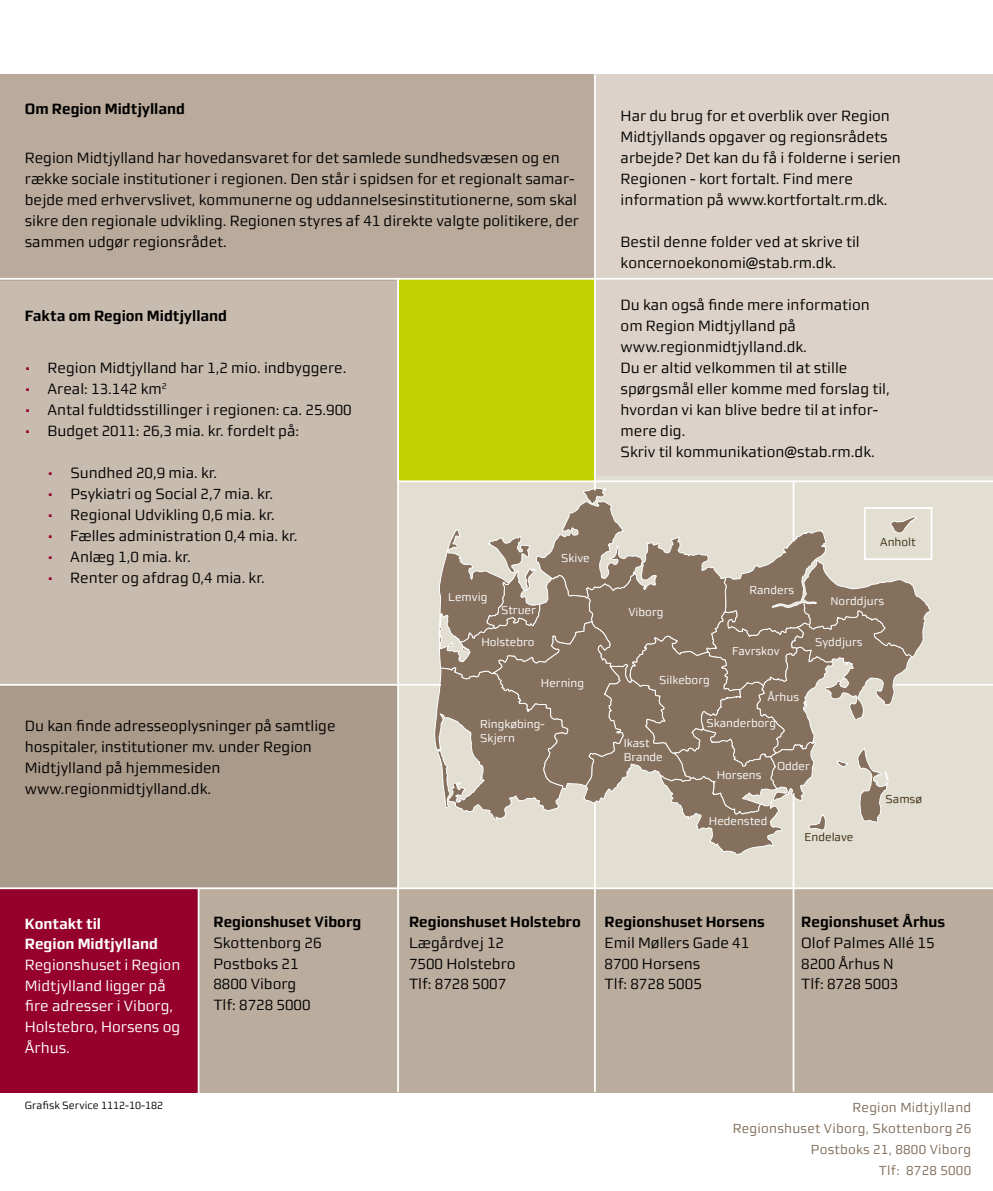
<style>
.page{position:relative;width:993px;height:1191px;background:#fff}
.page>*{position:absolute;margin:0;border:0;box-sizing:border-box;transform-origin:0 0}
.t1{font:14.88px/21px "midtsans";color:#000}
.t2{font:700 14.88px "midtsans";color:#000}
.t3{font:14.88px/20.7px "midtsans";color:#fff}
.t4{font:700 14.88px/20.7px "midtsans";color:#fff}
.t5{font:13.12px/21px "midtsans";letter-spacing:.02em;color:#7d6b58;text-align:right}
.t6{font:11.38px/13.7px "midtsans";color:#fff}
.t7{font:11.38px "midtsans";color:#3a2b0f}
.t8{font:10.5px "midtsans";color:#000}
.s1{color:#96002c}
</style>
<div class="page">
<div style="left:0;top:85px;width:992px;height:982px;background:#e3ded2"></div>
<div style="left:0;top:74px;width:595px;height:207px;background:#b9aa9b"></div>
<div style="left:397px;top:278px;width:198px;height:203px;background:#c2d100"></div>
<div style="left:0;top:888px;width:992px;height:204px;background:#bbad9e"></div>
<div style="left:0;top:889px;width:198px;height:203px;background:#96002c"></div>
<div style="left:595px;top:74px;width:397px;height:402px;background:#dcd2c9"></div>
<div style="left:0;top:281px;width:397px;height:404px;background:#c8bcaf"></div>
<div style="left:863px;top:507px;width:69px;height:53px;border:2px solid #fff"></div>
<svg style="left:434px;top:488px;width:496px;height:366px"></svg>
<div style="left:0;top:685px;width:397px;height:203px;background:#aa9a89"></div>
<hr style="left:0;top:278px;width:992px;height:2px;background:#fff">
<hr style="left:0;top:887px;width:992px;height:2px;background:#fff">
<hr style="left:397px;top:278px;width:2px;height:813px;background:#fff">
<hr style="left:594px;top:74px;width:1px;height:416px;background:#fff">
<hr style="left:0;top:684px;width:441px;height:1px;background:#fff">
<hr style="left:792px;top:481px;width:2px;height:61px;background:#fff">
<hr style="left:198px;top:888px;width:1px;height:210px;background:#fff">
<hr style="left:397px;top:480px;width:595px;height:2px;background:#fff">
<hr style="left:792px;top:793px;width:2px;height:298px;background:#fff">
<hr style="left:894px;top:684px;width:98px;height:1px;background:#fff">
<hr style="left:594px;top:803px;width:1px;height:288px;background:#fff">
<p class="t2" style="left:25px;top:100px;width:162px">Om Region Midtjylland</p>
<p class="t1" style="left:25px;top:148px;width:555px">Region Midtjylland har hovedansvaret for det samlede sundhedsvæsen og en række sociale institutioner i regionen. Den står i spidsen for et regionalt samar&shy;bejde med erhvervslivet, kommunerne og uddannelsesinstitutionerne, som skal sikre den regionale udvikling. Regionen styres af 41 direkte valgte politikere, der sammen udgør regionsrådet.</p>
<p class="t2" style="left:25px;top:307px;width:204px">Fakta om Region Midtjylland</p>
<p class="t1" style="left:25px;top:358px;width:323px"><span class="s1">•</span> Region Midtjylland har 1,2 mio. indbyggere.</p>
<p class="t1" style="left:25px;top:379px;width:143px"><span class="s1">•</span> Areal: 13.142 km<sup>2</sup></p>
<p class="t1" style="left:25px;top:400px;width:328px"><span class="s1">•</span> Antal fuldtidsstillinger i regionen: ca. 25.900</p>
<p class="t1" style="left:25px;top:421px;width:276px"><span class="s1">•</span> Budget 2011: 26,3 mia. kr. fordelt på:</p>
<p class="t1" style="left:48px;top:463px;width:171px"><span class="s1">•</span> Sundhed 20,9 mia. kr.</p>
<p class="t1" style="left:48px;top:484px;width:227px"><span class="s1">•</span> Psykiatri og Social 2,7 mia. kr.</p>
<p class="t1" style="left:48px;top:505px;width:229px"><span class="s1">•</span> Regional Udvikling 0,6 mia. kr.</p>
<p class="t1" style="left:48px;top:526px;width:251px"><span class="s1">•</span> Fælles administration 0,4 mia. kr.</p>
<p class="t1" style="left:47px;top:547px;width:145px"><span class="s1">•</span> Anlæg 1,0 mia. kr.</p>
<p class="t1" style="left:47px;top:568px;width:218px"><span class="s1">•</span> Renter og afdrag 0,4 mia. kr.</p>
<p class="t1" style="left:25px;top:715px;width:312px">Du kan finde adresseoplysninger på samtlige hospitaler, institutioner mv. under Region Midtjylland på hjemmesiden www.regionmidtjylland.dk.</p>
<p class="t6" style="left:448px;top:590px;width:41px">Lemvig</p>
<p class="t6" style="left:501px;top:603px;width:36px">Struer</p>
<p class="t6" style="left:495px;top:608px;width:37px">Viborg</p>
<p class="t6" style="left:481px;top:635px;width:55px">Holstebro</p>
<p class="t6" style="left:561px;top:551px;width:30px">Skive</p>
<p class="t6" style="left:541px;top:676px;width:45px">Herning</p>
<p class="t6" style="left:526px;top:677px;width:52px">Silkeborg</p>
<p class="t6" style="left:480px;top:717px;width:66px">Ringkøbing-<br>Skjern</p>
<p class="t1" style="left:620px;top:106px;width:281px">Har du brug for et overblik over Region Midtjyllands opgaver og regionsrådets arbejde? Det kan du få i folderne i serien Regionen - kort fortalt. Find mere information på www.kortfortalt.rm.dk.</p>
<p class="t1" style="left:620px;top:232px;width:240px">Bestil denne folder ved at skrive til koncernoekonomi@stab.rm.dk.</p>
<p class="t1" style="left:620px;top:295px;width:270px">Du kan også finde mere information om Region Midtjylland på www.regionmidtjylland.dk.<br>Du er altid velkommen til at stille spørgsmål eller komme med forslag til, hvordan vi kan blive bedre til at infor&shy;mere dig.<br>Skriv til kommunikation@stab.rm.dk.</p>
<p class="t6" style="left:628px;top:605px;width:37px">Viborg</p>
<p class="t6" style="left:659px;top:673px;width:52px">Silkeborg</p>
<p class="t6" style="left:749px;top:583px;width:46px">Randers</p>
<p class="t6" style="left:732px;top:644px;width:49px">Favrskov</p>
<p class="t6" style="left:767px;top:690px;width:33px">Århus</p>
<p class="t6" style="left:706px;top:716px;width:71px">Skanderborg</p>
<p class="t7" style="left:879px;top:536px;width:37px">Anholt</p>
<p class="t6" style="left:830px;top:594px;width:55px">Norddjurs</p>
<p class="t6" style="left:814px;top:635px;width:49px">Syddjurs</p>
<p class="t6" style="left:623px;top:736px;width:40px">Ikast<br>Brande</p>
<p class="t6" style="left:716px;top:768px;width:46px">Horsens</p>
<p class="t6" style="left:776px;top:759px;width:34px">Odder</p>
<p class="t6" style="left:708px;top:813px;width:60px">Hedensted</p>
<p class="t7" style="left:804px;top:830px;width:50px">Endelave</p>
<p class="t7" style="left:885px;top:793px;width:38px">Samsø</p>
<p class="t4" style="left:25px;top:913px;width:134px">Kontakt til<br>Region Midtjylland</p>
<p class="t3" style="left:25px;top:954px;width:157px">Regionshuset i Region<br>Midtjylland ligger på fire adresser i Viborg,<br>Holstebro, Horsens og<br>Århus.</p>
<p class="t8" style="left:25px;top:1099px;width:140px">Grafisk Service 1112-10-182</p>
<p class="t2" style="left:213px;top:913px;width:149px">Regionshuset Viborg</p>
<p class="t1" style="left:213px;top:932px;width:110px">Skottenborg 26<br>Postboks 21<br>8800 Viborg<br>Tlf: 8728 5000</p>
<p class="t2" style="left:409px;top:913px;width:173px">Regionshuset Holstebro</p>
<p class="t1" style="left:409px;top:932px;width:108px">Lægårdvej 12<br>7500 Holstebro<br>Tlf: 8728 5007</p>
<p class="t2" style="left:604px;top:913px;width:161px">Regionshuset Horsens</p>
<p class="t1" style="left:604px;top:932px;width:146px">Emil Møllers Gade 41<br>8700 Horsens<br>Tlf: 8728 5005</p>
<p class="t2" style="left:801px;top:913px;width:145px">Regionshuset Århus</p>
<p class="t1" style="left:801px;top:932px;width:135px">Olof Palmes Allé 15<br>8200 Århus N<br>Tlf: 8728 5003</p>
<p class="t5" style="left:732px;top:1097px;width:240px">Region Midtjylland<br>Regionshuset Viborg, Skottenborg 26<br>Postboks 21, 8800 Viborg<br>Tlf: 8728 5000</p>
</div>
